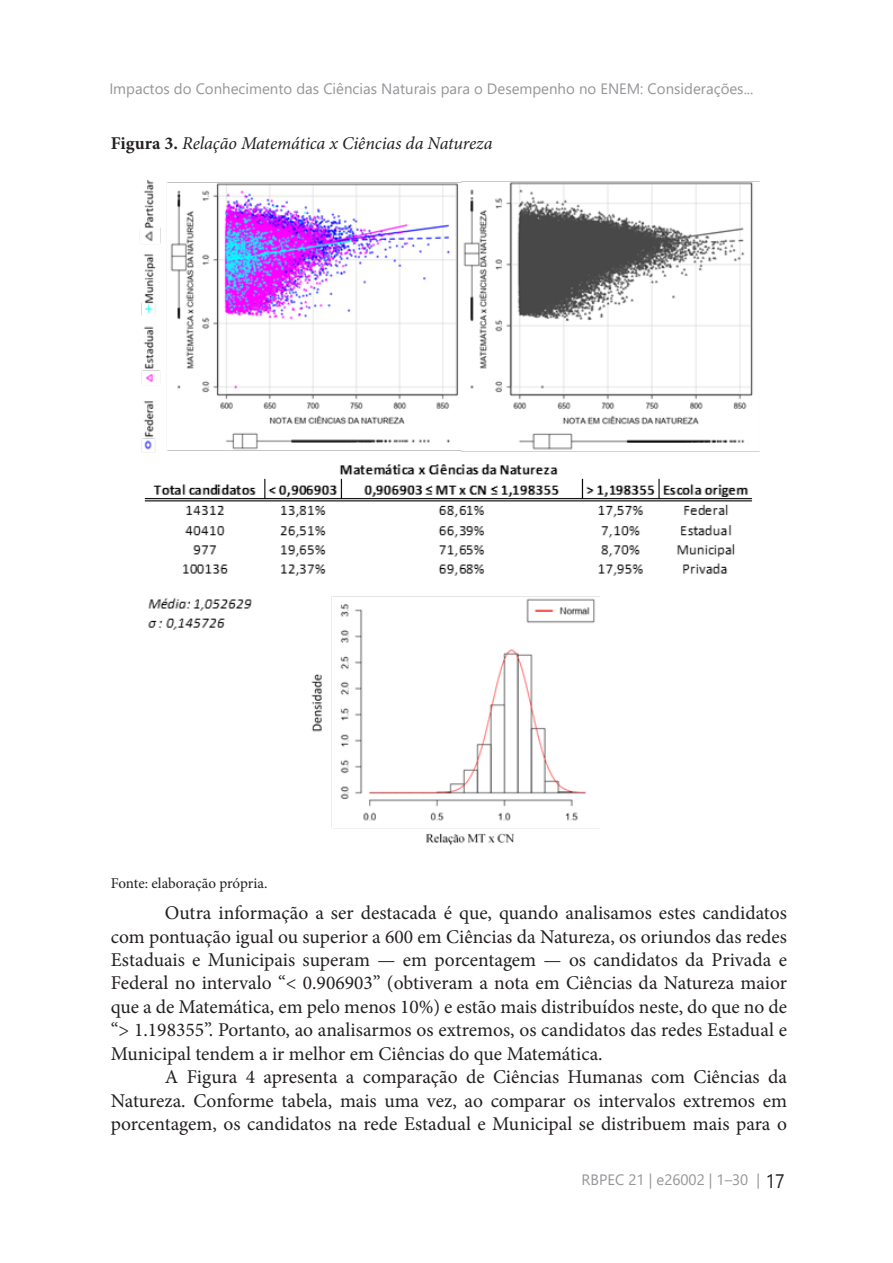
<style>
.page{position:relative;width:893px;height:1263px;background:#fff}
.page>*{position:absolute;margin:0;border:0;box-sizing:border-box;transform-origin:0 0}
.t1{font:19.5px/23.4px "Minion Pro";color:#231f20;text-align:justify}
.t2{font:19.5px "Segoe UI";color:#231f20;scale:.9 1}
.Título_tabelas_e_qua{font:italic 18px "Minion Pro";letter-spacing:-.005em;color:#231f20}
.t3{font:15px "Segoe UI";color:#939598}
.Fonte_-_abaixo_de_ta{font:15px "Minion Pro";letter-spacing:-.005em;color:#231f20}
.s1{font-weight:700;font-style:normal}
</style>
<div class="page">
<img style="left:141px;top:180px;width:619px;height:666px">
<p class="t3" style="left:109px;top:74px;width:646px">Impactos do Conhecimento das Ciências Naturais para o Desempenho no ENEM: Considerações...</p>
<p class="Título_tabelas_e_qua" style="left:111px;top:131px;width:383px"><span class="s1">Figura 3.</span> Relação Matemática x Ciências da Natureza</p>
<p class="Fonte_-_abaixo_de_ta" style="left:111px;top:873px;width:158px">Fonte: elaboração própria.</p>
<p class="t1" style="left:111px;top:901px;width:678px;text-indent:54px">Outra informação a ser destacada é que, quando analisamos estes candidatos com pontuação igual ou superior a 600 em Ciências da Natureza, os oriundos das redes Estaduais e Municipais superam — em porcentagem — os candidatos da Privada e Federal no intervalo “&lt; 0.906903” (obtiveram a nota em Ciências da Natureza maior que a de Matemática, em pelo menos 10%) e estão mais distribuídos neste, do que no de “&gt; 1.198355”. Portanto, ao analisarmos os extremos, os candidatos das redes Estadual e Municipal tendem a ir melhor em Ciências do que Matemática.</p>
<p class="t1" style="left:111px;top:1065px;width:678px;text-indent:54px">A Figura 4 apresenta a comparação de Ciências Humanas com Ciências da Natureza. Conforme tabela, mais uma vez, ao comparar os intervalos extremos em porcentagem, os candidatos na rede Estadual e Municipal se distribuem mais para o</p>
<p class="t3" style="left:582px;top:1165px;width:180px">RBPEC 21 | e26002 | 1–30 |</p>
<p class="t2" style="left:766px;top:1162px;width:23px">17</p>
</div>
